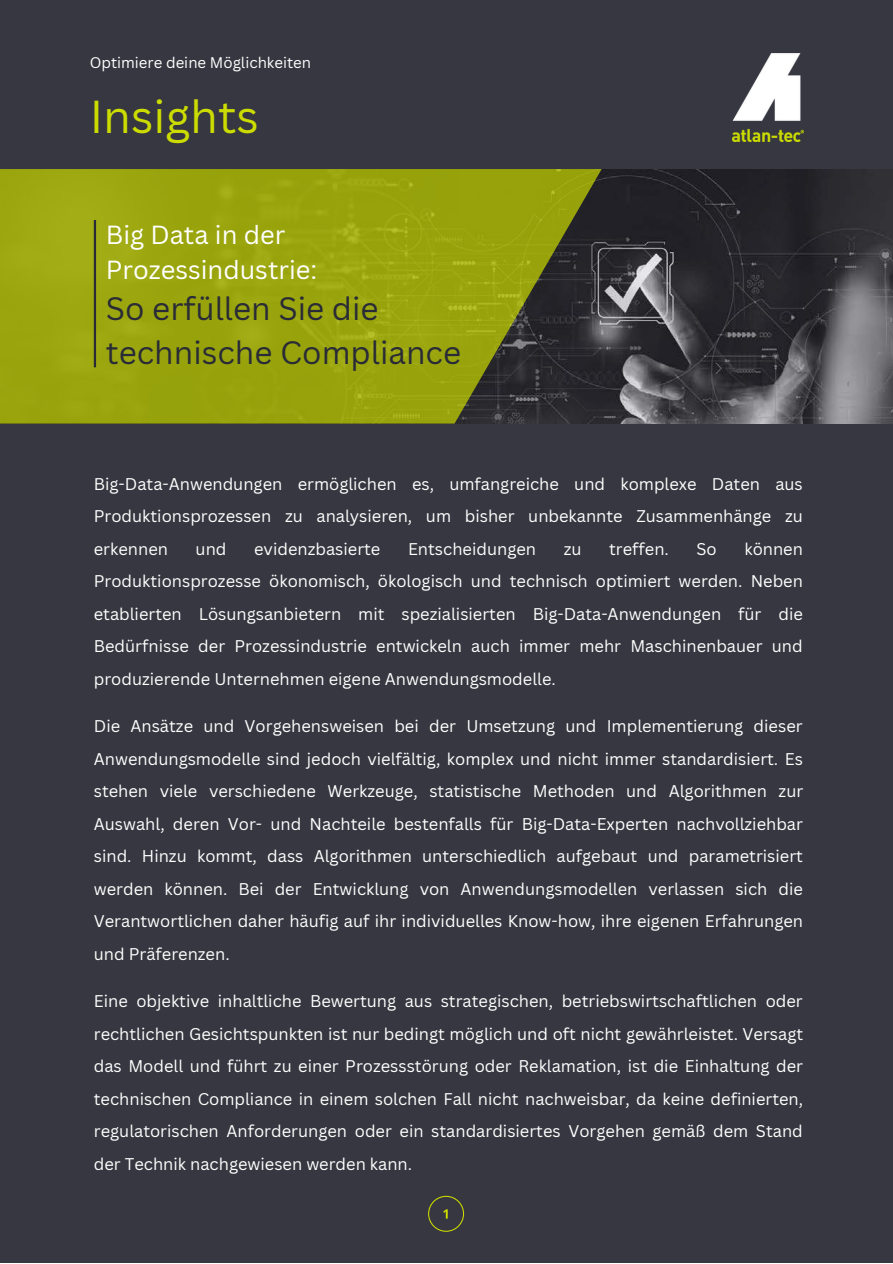
<style>
.page{position:relative;width:893px;height:1264px;background:#fff}
.page>*{position:absolute;margin:0;border:0;box-sizing:border-box;transform-origin:0 0}
.t1{font:45px "Canva Sans";color:#ccdc00}
.t2{font:31.5px "Canva Sans";color:#292b36}
.t3{font:25.5px "Canva Sans";color:#fff}
.t4{font:16.5px/32.4px "Canva Sans";color:#fff;text-align:justify}
.t5{font:15px "Canva Sans";color:#fff}
</style>
<div class="page">
<div style="left:0;top:0;width:892px;height:1262px;background:#363740"></div>
<img style="left:601px;top:169px;width:291px;height:254px">
<svg style="left:0;top:169px;width:601px;height:254px;background:#8d9612"></svg>
<hr style="left:94px;top:220px;width:2px;height:147px;background:#292b36">
<img style="left:732px;top:54px;width:71px;height:88px">
<svg style="left:428px;top:1195px;width:36px;height:36px"></svg>
<p class="t5" style="left:90px;top:52px;width:223px">Optimiere deine Möglichkeiten</p>
<p class="t1" style="left:90px;top:85px;width:171px">Insights</p>
<p class="t3" style="left:106px;top:217px;width:181px">Big Data in der</p>
<p class="t3" style="left:106px;top:252px;width:213px">Prozessindustrie:</p>
<p class="t2" style="left:106px;top:286px;width:274px">So erfüllen Sie die</p>
<p class="t2" style="left:106px;top:330px;width:357px">technische Compliance</p>
<p class="t4" style="left:94px;top:467px;width:710px">Big-Data-Anwendungen ermöglichen es, umfangreiche und komplexe Daten aus Produktionsprozessen zu analysieren, um bisher unbekannte Zusammenhänge zu erkennen</p>
<p class="t4" style="left:196px;top:532px;width:32px">und</p>
<p class="t4" style="left:254px;top:532px;width:128px">evidenzbasierte</p>
<p class="t4" style="left:408px;top:532px;width:130px">Entscheidungen</p>
<p class="t4" style="left:563px;top:532px;width:19px">zu</p>
<p class="t4" style="left:609px;top:532px;width:61px">treffen.</p>
<p class="t4" style="left:696px;top:532px;width:22px">So</p>
<p class="t4" style="left:94px;top:532px;width:710px;text-indent:650px">können Produktionsprozesse ökonomisch, ökologisch und technisch optimiert werden. Neben etablierten Lösungsanbietern mit spezialisierten Big-Data-Anwendungen für die Bedürfnisse der Prozessindustrie entwickeln auch immer mehr Maschinenbauer und produzierende Unternehmen eigene Anwendungsmodelle.</p>
<p class="t4" style="left:94px;top:709px;width:711px">Die Ansätze und Vorgehensweisen bei der Umsetzung und Implementierung dieser Anwendungsmodelle sind jedoch vielfältig, komplex und nicht immer standardisiert. Es stehen viele verschiedene Werkzeuge, statistische Methoden und Algorithmen zur Auswahl, deren Vor- und Nachteile bestenfalls für Big-Data-Experten nachvollziehbar sind. Hinzu kommt, dass Algorithmen unterschiedlich aufgebaut und parametrisiert werden können. Bei der Entwicklung von Anwendungsmodellen verlassen sich die Verantwortlichen daher häufig auf ihr individuelles Know-how, ihre eigenen Erfahrungen und Präferenzen.</p>
<p class="t4" style="left:94px;top:984px;width:710px">Eine objektive inhaltliche Bewertung aus strategischen, betriebswirtschaftlichen oder rechtlichen Gesichtspunkten ist nur bedingt möglich und oft nicht gewährleistet. Versagt das Modell und führt zu einer Prozessstörung oder Reklamation, ist die Einhaltung der technischen Compliance in einem solchen Fall nicht nachweisbar, da keine definierten, regulatorischen Anforderungen oder ein standardisiertes Vorgehen gemäß dem Stand der Technik nachgewiesen werden kann.</p>
</div>
